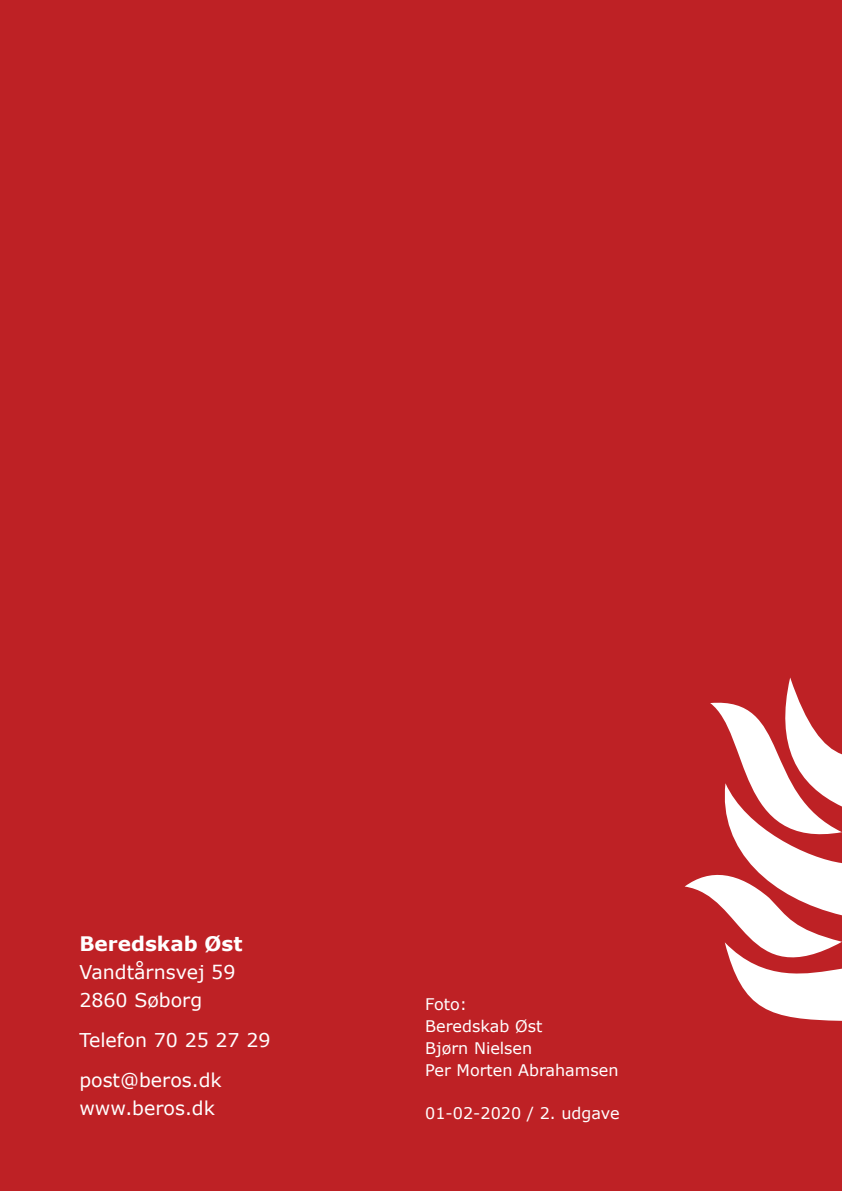
<style>
.page{position:relative;width:842px;height:1191px;background:#be2125}
.page>*{position:absolute;margin:0;border:0;box-sizing:border-box;transform-origin:0 0}
.Kolofon_-_bagside{font:700 20px "Verdana";color:#fff}
.Kolofon_-_bagside-2{font:19px "Verdana";color:#fff}
.Kolofon_-_bagside-3{font:16px "Verdana";color:#fff}
</style>
<div class="page">
<svg style="left:685px;top:677px;width:157px;height:343px"></svg>
<p class="Kolofon_-_bagside" style="left:79px;top:929px;width:165px">Beredskab Øst</p>
<p class="Kolofon_-_bagside-2" style="left:79px;top:958px;width:158px">Vandtårnsvej 59</p>
<p class="Kolofon_-_bagside-2" style="left:79px;top:986px;width:124px">2860 Søborg</p>
<p class="Kolofon_-_bagside-2" style="left:79px;top:1026px;width:193px">Telefon 70 25 27 29</p>
<p class="Kolofon_-_bagside-2" style="left:79px;top:1066px;width:144px">post@beros.dk</p>
<p class="Kolofon_-_bagside-2" style="left:79px;top:1094px;width:137px">www.beros.dk</p>
<p class="Kolofon_-_bagside-3" style="left:425px;top:1101px;width:196px">01-02-2020 / 2. udgave</p>
<p class="Kolofon_-_bagside-3" style="left:425px;top:993px;width:43px">Foto:</p>
<p class="Kolofon_-_bagside-3" style="left:425px;top:1015px;width:119px">Beredskab Øst</p>
<p class="Kolofon_-_bagside-3" style="left:425px;top:1037px;width:109px">Bjørn Nielsen</p>
<p class="Kolofon_-_bagside-3" style="left:425px;top:1059px;width:195px">Per Morten Abrahamsen</p>
</div>
